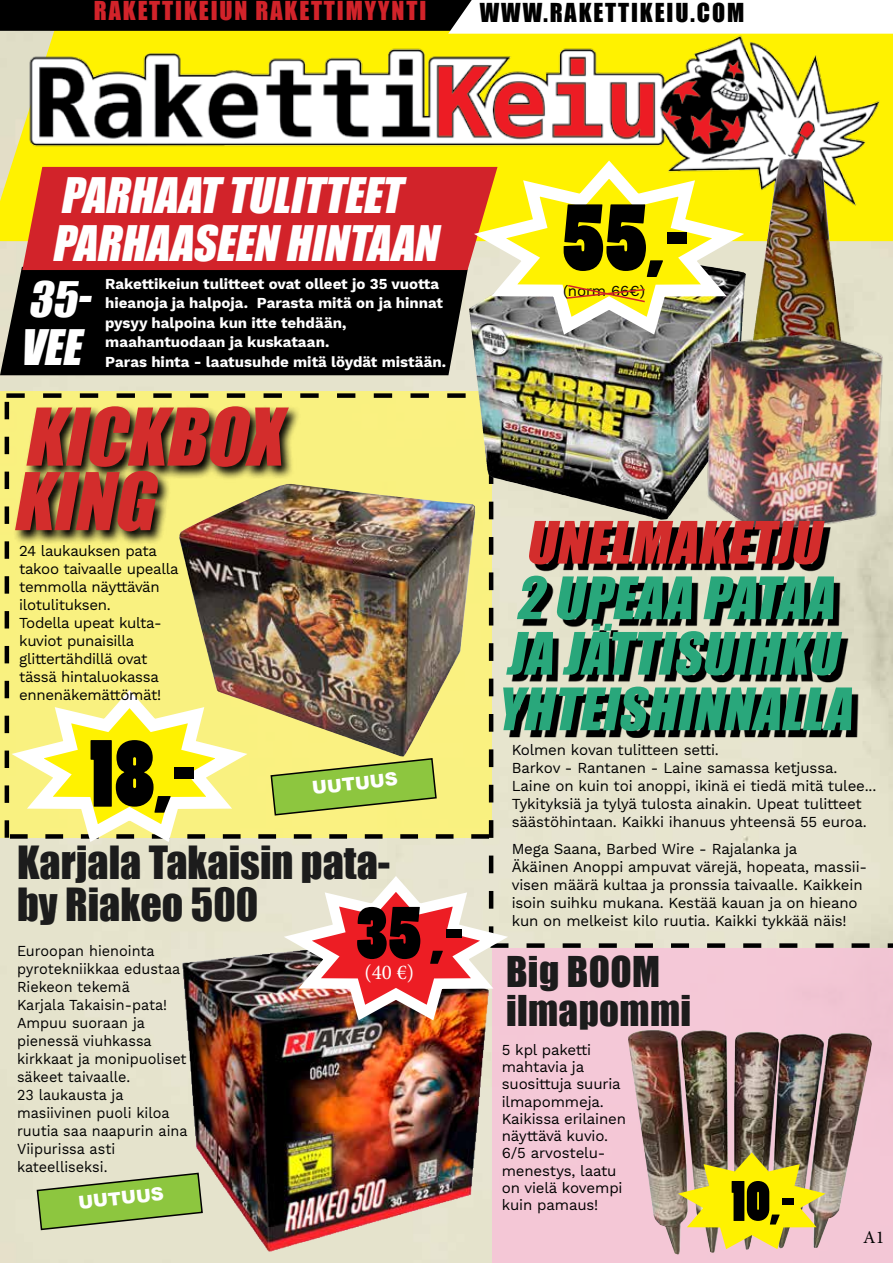
<style>
.page{position:relative;width:893px;height:1263px;background:#fff}
.page>*{position:absolute;margin:0;border:0;box-sizing:border-box;transform-origin:0 0}
.t1{font:90px "Poplar";color:#000}
.t2{font:italic 73.5px/64.5px "Impact";color:#d32d2c}
.t3{font:70.5px "Poplar";color:#000}
.t4{font:italic 54px/55.5px "Impact";letter-spacing:.06em;color:#29a77b}
.t5{font:italic 54px "Impact";color:#d32d2c}
.t6{font:54px "Poplar";color:#000}
.t7{font:italic 45px/48px "Impact";color:#fff}
.t8{font:42px/42px "Impact";color:#1c1c1c}
.t9{font:39px/39px "Impact";letter-spacing:.01em;color:#1c1c1c}
.t10{font:24px "Impact";letter-spacing:.08em;color:#d2232a}
.t11{font:24px "Impact";letter-spacing:.08em;color:#000}
.t12{font:21px "Minion Pro";color:#fff}
.t13{font:900 18px "Arial";color:#fff}
.t14{font:18px "Minion Pro";color:#000}
.t15{font:15px/18px "Work Sans";letter-spacing:-.01em;color:#000}
.t16{font:15px/18px "Work Sans";letter-spacing:-.01em;color:#000;scale:.96 1}
.t17{font:700 15px/19.5px "Work Sans";color:#fff}
</style>
<div class="page">
<img style="left:0;top:241px;width:700px;height:1022px">
<svg style="left:492px;top:1028px;width:401px;height:235px;background:#c3a0a6"></svg>
<img style="left:628px;top:1030px;width:31px;height:193px">
<svg style="left:678px;top:1152px;width:147px;height:97px;background:#d5c341"></svg>
<svg style="left:36px;top:1172px;width:168px;height:59px;background:#a3c46b"></svg>
<img style="left:182px;top:1028px;width:184px;height:176px">
<div style="left:0;top:267px;width:468px;height:108px;background:#000"></div>
<div style="left:0;top:0;width:472px;height:14px;background:#000"></div>
<div style="left:22px;top:234px;width:436px;height:36px;background:#d2232a"></div>
<img style="left:0;top:14px;width:893px;height:220px">
<img style="left:760px;top:158px;width:84px;height:12px">
<img style="left:700px;top:326px;width:193px;height:67px">
<img style="left:458px;top:153px;width:302px;height:190px">
<img style="left:490px;top:170px;width:403px;height:156px">
<img style="left:0;top:393px;width:893px;height:635px">
<h3 class="t10" style="left:94px;top:-8px;width:69px">RAKETTIK</h3>
<h3 class="t10" style="left:199px;top:-8px;width:126px">EIUN RAKETTIM</h3>
<h3 class="t10" style="left:365px;top:-8px;width:39px">YYNTI</h3>
<h3 class="t11" style="left:480px;top:-6px;width:139px">WWW.RAKETTIK</h3>
<h3 class="t11" style="left:655px;top:-6px;width:59px">EIU.COM</h3>
<h3 class="t7" style="left:52px;top:170px;width:399px">PARHAATTU LITTEET<br>PARHAASEEN HINTAAN</h3>
<h3 class="t7" style="left:19px;top:274px;width:83px">35-<br>VEE</h3>
<p class="t17" style="left:105px;top:274px;width:342px">Rakettikeiun tulitteet ovat olleet jo 35 vuotta hieanoja ja halpoja. Parasta mitä on ja hinnat pysyy halpoina kun itte tehdään, maahantuodaan ja kuskataan.<br>Paras hinta - laatusuhde mitä löydät mistään.</p>
<h2 class="t2" style="left:12px;top:403px;width:289px">KICKBOX<br>KING</h2>
<p class="t15" style="left:19px;top:542px;width:161px">24 laukauksen pata takoo taivaalle upealla temmolla näyttävän ilotulituksen.<br>Todella upeat kulta&shy;kuviot punaisilla glittertähdillä ovat tässä hintaluokassa ennenäkemättömät!</p>
<h1 class="t1" style="left:90px;top:724px;width:108px">18,-</h1>
<p class="t13" style="left:311px;top:775px;width:87px;rotate:-6deg">UUTUUS</p>
<h3 class="t8" style="left:17px;top:841px;width:375px">KARJALA TAKAISIN PATA-<br>BY RIAKEO 500</h3>
<p class="t16" style="left:17px;top:942px;width:179px">Euroopan hienointa pyrotekniikkaa edustaa<br>Riekeon tekemä<br>Karjala Takaisin-pata!<br>Ampuu suoraan ja pienessä viuhkassa kirkkaat ja monipuoliset säkeet taivaalle.<br>23 laukausta ja masiivinen puoli kiloa ruutia saa naapurin aina<br>Viipurissa asti kateelliseksi.</p>
<p class="t13" style="left:77px;top:1189px;width:87px;rotate:-6deg">UUTUUS</p>
<h3 class="t3" style="left:356px;top:894px;width:108px">35 €,-</h3>
<h3 class="t12" style="left:365px;top:960px;width:51px">(40 €)</h3>
<h1 class="t1" style="left:562px;top:188px;width:127px">55,-</h1>
<p class="t15" style="left:563px;top:282px;width:83px">(norm 66€)</p>
<h3 class="t5" style="left:525px;top:500px;width:295px">UN ELMAKETJU</h3>
<h3 class="t4" style="left:506px;top:569px;width:343px">2 UP EAA PATAA<br>JA JÄTTIS</h3>
<h3 class="t4" style="left:701px;top:624px;width:152px">UIHKU</h3>
<h3 class="t4" style="left:496px;top:680px;width:132px">YHTEISHINN</h3>
<h3 class="t4" style="left:752px;top:680px;width:115px">ALLA</h3>
<p class="t15" style="left:512px;top:741px;width:366px">Kolmen kovan tulitteen setti.<br>Barkov - Rantanen - Laine samassa ketjussa.<br>Laine on kuin toi anoppi, ikinä ei tiedä mitä tulee...<br>Tykityksiä ja tylyä tulosta ainakin. Upeat tulitteet säästöhintaan. Kaikki ihanuus yhteensä 55 euroa.</p>
<p class="t15" style="left:512px;top:840px;width:357px">Mega Saana, Barbed Wire - Rajalanka ja<br>Äkäinen Anoppi ampuvat värejä, hopeata, massii&shy;visen määrä kultaa ja pronssia taivaalle. Kaikkein isoin suihku mukana. Kestää kauan ja on hieano kun on melkeist kilo ruutia. Kaikki tykkää näis!</p>
<h3 class="t9" style="left:506px;top:951px;width:187px">BIG BOOM<br>ILMAPOMMI</h3>
<p class="t15" style="left:502px;top:1042px;width:126px;line-height:17.2px">5 kpl paketti mahtavia ja suosittuja suuria ilmapommeja.<br>Kaikissa erilainen näyttävä kuvio.<br>6/5 arvostelu&shy;menestys, laatu on vielä kovempi kuin pamaus!</p>
<h3 class="t6" style="left:731px;top:1171px;width:65px">10,-</h3>
<p class="t14" style="left:863px;top:1226px;width:23px">A1</p>
</div>
